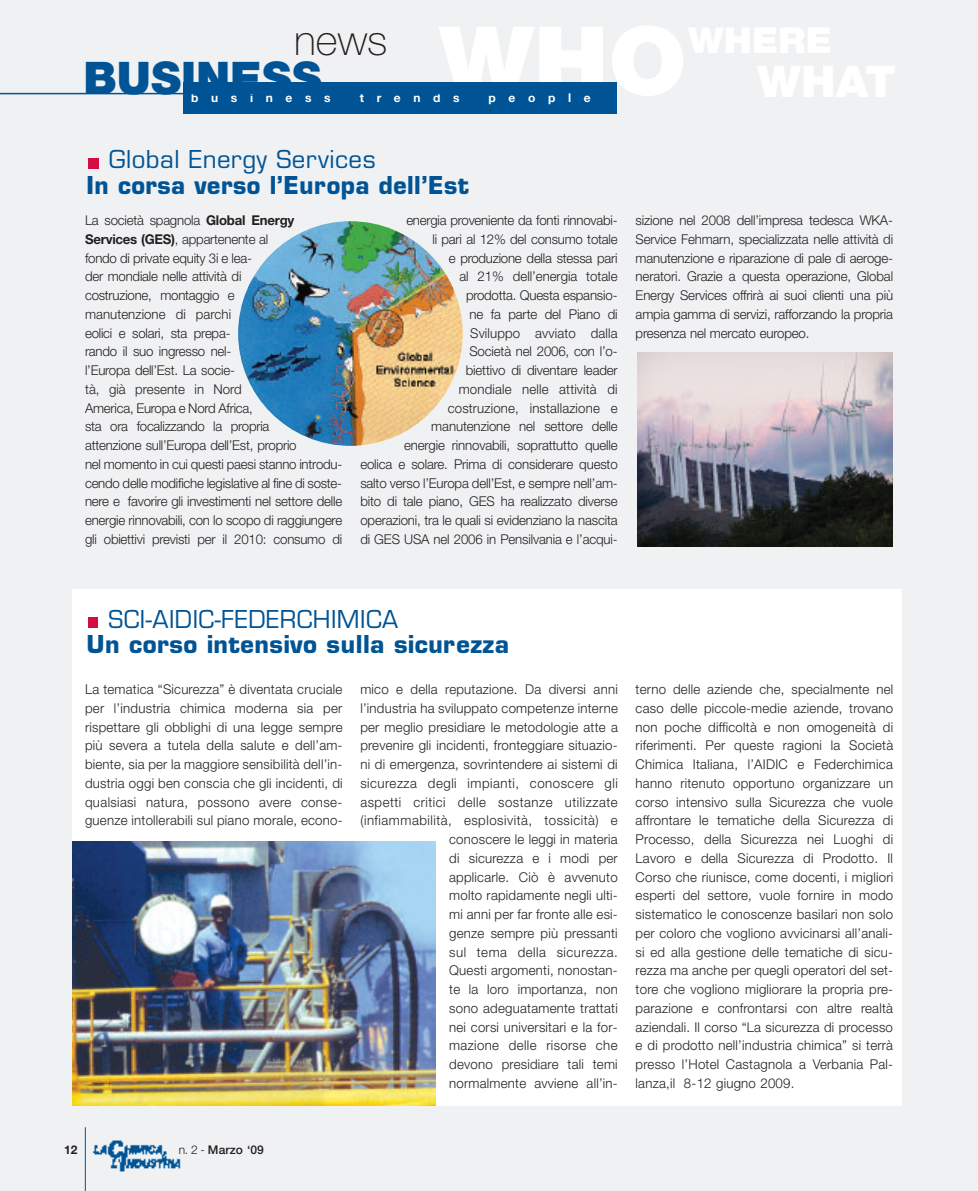
<style>
.page{position:relative;width:978px;height:1191px;background:#f0f1f2}
.page>*{position:absolute;margin:0;border:0;box-sizing:border-box;transform-origin:0 0}
.t1{font:900 45px "Helvetica Neue";color:#005495}
.t2{font:100 42px "Helvetica Neue";color:#231f20}
.t3{font:24px "Eurostile";letter-spacing:.02em;color:#005495}
.t4{font:700 24px "Eurostile";letter-spacing:.02em;color:#005495}
.t5{font:700 24px "Eurostile";letter-spacing:.02em;color:#005495;scale:.96 1}
.t6{font:300 13.5px/18.8px "Helvetica Neue";letter-spacing:-.01em;color:#231f20;text-align:justify}
.t7{font:300 13.5px/18.8px "Helvetica Neue";letter-spacing:.015em;color:#231f20;text-align:right}
.t8{font:700 12px "Helvetica Neue";letter-spacing:1.055em;color:#fff}
.t9{font:500 12px "Helvetica Neue";letter-spacing:.01em;color:#231f20}
.t10{font:700 12px "Helvetica Neue";color:#231f20}
.s1{font-weight:700}
.s2{font-weight:300}
</style>
<div class="page">
<div style="left:184px;top:83px;width:433px;height:31px;background:#005495"></div>
<hr style="left:0;top:93px;width:541px;height:1px;background:#005495">
<div style="left:72px;top:589px;width:829px;height:517px;background:#fff"></div>
<hr style="left:85px;top:1127px;width:1px;height:64px;background:#005495">
<img style="left:93px;top:1140px;width:88px;height:32px">
<div style="left:88px;top:158px;width:10px;height:10px;background:#d20d44"></div>
<img style="left:638px;top:352px;width:255px;height:194px">
<div style="left:88px;top:617px;width:10px;height:11px;background:#d20d44"></div>
<img style="left:72px;top:841px;width:364px;height:265px">
<img style="left:238px;top:221px;width:225px;height:225px;border-radius:50%">
<h2 class="t2" style="left:294px;top:25px;width:95px">news</h2>
<h1 class="t1" style="left:84px;top:62px;width:240px">BUSINESS</h1>
<p class="t8" style="left:191px;top:94px;width:141px">business</p>
<p class="t8" style="left:360px;top:94px;width:101px">trends</p>
<p class="t8" style="left:489px;top:94px;width:104px">people</p>
<h3 class="t3" style="left:109px;top:150px;width:268px">Global Energy Services</h3>
<h3 class="t5" style="left:87px;top:176px;width:400px">In corsa verso l’Europa dell’Est</h3>
<p class="t6" style="left:85px;top:212px;width:259px;text-align:left">La società spagnola <span class="s1">Global Energy Services (GES)</span>, appartenente al<br>fondo di private equity 3i e lea-<br>der mondiale nelle attività di<br>costruzione, montaggio e<br>manutenzione di parchi<br>eolici e solari, sta prepa-<br>rando il suo ingresso nel-<br>l’Europa dell’Est. La socie-<br>tà, già presente in Nord<br>America, Europa e Nord Africa,<br>sta ora focalizzando la propria<br>attenzione sull’Europa dell’Est, proprio<br>nel momento in cui questi paesi stanno introdu&shy;cendo delle modifiche legislative al fine di soste&shy;nere e favorire gli investimenti nel settore delle energie rinnovabili, con lo scopo di raggiungere gli obiettivi previsti per il 2010: consumo di</p>
<p class="t6" style="left:360px;top:212px;width:259px;text-align:right">energia proveniente da fonti rinnovabi-<br>li pari al 12% del consumo totale<br>e produzione della stessa pari<br>al 21% dell’energia totale<br>prodotta. Questa espansio-<br>ne fa parte del Piano di<br>Sviluppo avviato dalla<br>Società nel 2006, con l’o-<br>biettivo di diventare leader<br>mondiale nelle attività di<br>costruzione, installazione e<br>manutenzione nel settore delle<br>energie rinnovabili, soprattutto quelle<br>eolica e solare. Prima di considerare questo salto verso l’Europa dell’Est, e sempre nell’am&shy;bito di tale piano, GES ha realizzato diverse operazioni, tra le quali si evidenziano la nascita di GES USA nel 2006 in Pensilvania e l’acqui-</p>
<p class="t6" style="left:636px;top:212px;width:259px">sizione nel 2008 dell’impresa tedesca WKA-Service Fehmarn, specializzata nelle attività di manutenzione e riparazione di pale di aeroge&shy;neratori. Grazie a questa operazione, Global Energy Services offrirà ai suoi clienti una più ampia gamma di servizi, rafforzando la propria presenza nel mercato europeo.</p>
<h3 class="t3" style="left:108px;top:610px;width:291px">SCI-AIDIC-FEDERCHIMICA</h3>
<h3 class="t4" style="left:87px;top:635px;width:424px">Un corso intensivo sulla sicurezza</h3>
<p class="t6" style="left:85px;top:681px;width:259px">La tematica “Sicurezza” è diventata cruciale per l’industria chimica moderna sia per rispettare gli obblighi di una legge sempre più severa a tutela della salute e dell’am&shy;biente, sia per la maggiore sensibilità dell’in&shy;dustria oggi ben conscia che gli incidenti, di qualsiasi natura, possono avere conse&shy;guenze intollerabili sul piano morale, econo-</p>
<p class="t7" style="left:360px;top:681px;width:259px">mico e della reputazione. Da diversi anni l’industria ha sviluppato competenze interne per meglio presidiare le metodologie atte a prevenire gli incidenti, fronteggiare situazio&shy;ni di emergenza, sovrintendere ai sistemi di sicurezza degli impianti, conoscere gli aspetti critici delle sostanze utilizzate (infiammabilità, esplosività, tossicità) e conoscere le leggi in materia<br>di sicurezza e i modi per<br>applicarle. Ciò è avvenuto<br>molto rapidamente negli ulti-<br>mi anni per far fronte alle esi-<br>genze sempre più pressanti<br>sul tema della sicurezza.<br>Questi argomenti, nonostan-<br>te la loro importanza, non<br>sono adeguatamente trattati<br>nei corsi universitari e la for-<br>mazione delle risorse che<br>devono presidiare tali temi<br>normalmente avviene all’in-</p>
<p class="t6" style="left:636px;top:681px;width:259px">terno delle aziende che, specialmente nel caso delle piccole-medie aziende, trovano non poche difficoltà e non omogeneità di riferimenti. Per queste ragioni la Società Chimica Italiana, l’AIDIC e Federchimica hanno ritenuto opportuno organizzare un corso intensivo sulla Sicurezza che vuole affrontare le tematiche della Sicurezza di Processo, della Sicurezza nei Luoghi di Lavoro e della Sicurezza di Prodotto. Il Corso che riunisce, come docenti, i migliori esperti del settore, vuole fornire in modo sistematico le conoscenze basilari non solo per coloro che vogliono avvicinarsi all’anali&shy;si ed alla gestione delle tematiche di sicu&shy;rezza ma anche per quegli operatori del set&shy;tore che vogliono migliorare la propria pre&shy;parazione e confrontarsi con altre realtà aziendali. Il corso “La sicurezza di processo e di prodotto nell’industria chimica” si terrà presso l’Hotel Castagnola a Verbania Pal&shy;lanza,il 8-12 giugno 2009.</p>
<p class="t10" style="left:64px;top:1145px;width:15px">12</p>
<p class="t9" style="left:179px;top:1145px;width:87px"><span class="s2">n. 2 -</span> Marzo ‘09</p>
</div>
